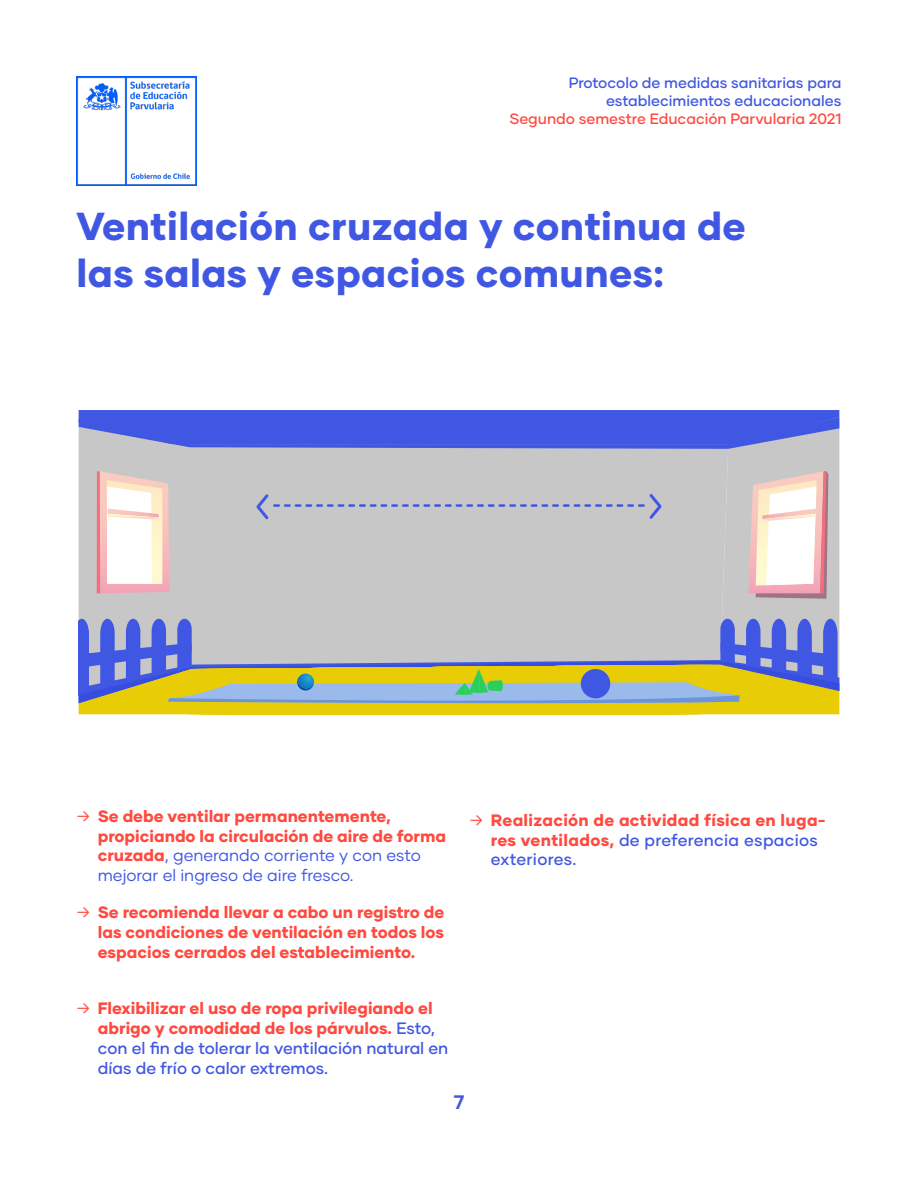
<style>
.page{position:relative;width:918px;height:1188px;background:#fff}
.page>*{position:absolute;margin:0;border:0;box-sizing:border-box;transform-origin:0 0}
.t1{font:800 39px/46.8px "Gilmer";letter-spacing:.01em;color:#4057e3}
.t2{font:700 19.5px "Gilmer";color:#4057e3}
.t3{font:800 16.5px/19.8px "Gilmer";color:#ff4a40}
.t4{font:500 16.5px/19.8px "Gilmer";color:#4057e3}
.t5{font:800 16.5px/19.8px "Gilmer";letter-spacing:.02em;color:#ff4a40}
.t6{font:500 15px/18px "Gilmer";color:#4057e3;text-align:right}
.t7{font:500 15px "Gilmer";color:#ff4a40}
.s1{font-weight:400}
.s2{font-weight:400;color:#4057e3}
.s3{font-weight:400;color:#ff4a40}
.s4{font-weight:800;color:#ff4a40}
.s5{font-weight:500;color:#4057e3}
</style>
<div class="page">
<img style="left:77px;top:77px;width:119px;height:109px">
<svg style="left:79px;top:410px;width:760px;height:304px;background:#b3b4bb"></svg>
<p class="t6" style="left:569px;top:74px;width:274px">Protocolo de medidas sanitarias para establecimientos educacionales</p>
<p class="t7" style="left:509px;top:110px;width:334px">Segundo semestre Educación Parvularia 2021</p>
<h1 class="t1" style="left:77px;top:203px;width:671px">Ventilación cruzada y continua de las salas y espacios comunes:</h1>
<p class="t3" style="left:98px;top:806px;width:350px;text-indent:-21px"><span class="s1">→</span> Se debe ventilar permanentemente, propiciando la circulación de aire de forma cruzada<span class="s2">, generando corriente y con esto mejorar el ingreso de aire fresco.</span></p>
<p class="t3" style="left:98px;top:902px;width:348px;text-align:justify;text-indent:-21px"><span class="s1">→</span> Se recomienda llevar a cabo un registro de las condiciones de ventilación en todos los espacios cerrados del establecimiento.</p>
<p class="t4" style="left:98px;top:998px;width:352px;text-indent:-21px"><span class="s3">→</span> <span class="s4">Flexibilizar el uso de ropa privilegiando el abrigo y comodidad de los párvulos.</span> Esto, con el fin de tolerar la ventilación natural en días de frío o calor extremos.</p>
<p class="t5" style="left:491px;top:810px;width:337px;text-indent:-21px"><span class="s1">→</span> Realización de actividad física en luga&shy;res ventilados, <span class="s5">de preferencia espacios exteriores.</span></p>
<p class="t2" style="left:454px;top:1090px;width:12px">7</p>
</div>
